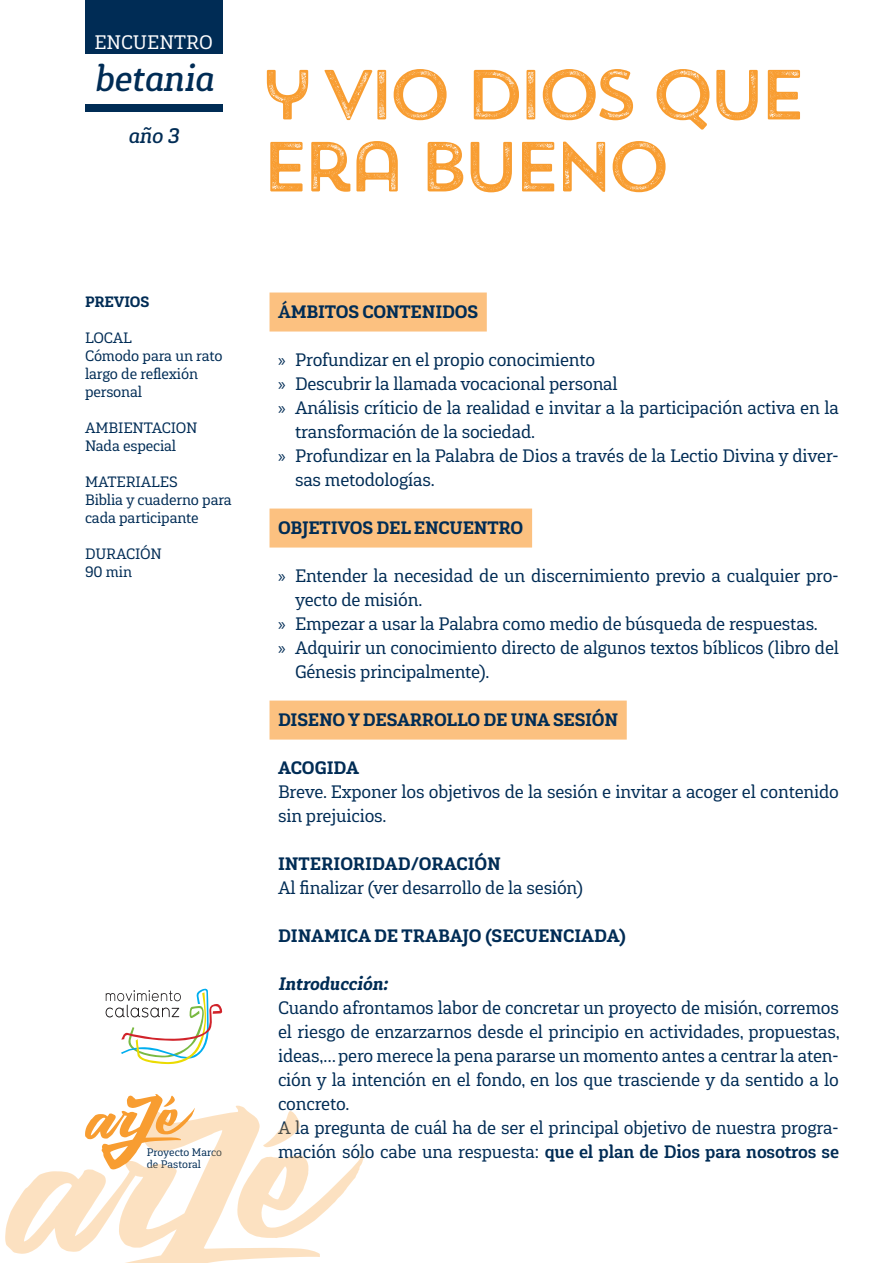
<style>
.page{position:relative;width:893px;height:1263px;background:#fff}
.page>*{position:absolute;margin:0;border:0;box-sizing:border-box;transform-origin:0 0}
.titulo{font:70.5px/72px "Trend Rough Sans One";letter-spacing:-.14em;color:#f89d31}
.t1{font:italic 500 36px "Gaspo Slab";color:#002c55}
.t2{font:italic 500 21px "Gaspo Slab";color:#002c55}
.t3{font:19.5px "Gaspo Slab";color:#fff}
.t4{font:18px/24px "Gaspo Slab";letter-spacing:-.01em;color:#002c55}
.ladillo_especial{font:900 18px "Gaspo Slab";letter-spacing:-.01em;color:#002c55}
.ladillo{font:900 18px "Gaspo Slab";color:#002c55}
.ladillo2{font:italic 900 18px "Gaspo Slab";color:#002c55}
.nota_letaral{font:15px/18px "Gaspo Slab";letter-spacing:-.01em;color:#002c55}
.nota_letaral-2{font:900 15px "Gaspo Slab";letter-spacing:-.01em;color:#002c55}
.t5{font:10.8px "Gaspo Slab";color:#002c55}
.s1{font-weight:700}
.s2{font-family:"Myriad Pro"}
</style>
<div class="page">
<div style="left:270px;top:292px;width:217px;height:39px;background:#fcc180"></div>
<div style="left:270px;top:508px;width:262px;height:39px;background:#fcc180"></div>
<div style="left:270px;top:700px;width:357px;height:39px;background:#fcc180"></div>
<div style="left:85px;top:1px;width:137px;height:53px;background:#002c55"></div>
<div style="left:85px;top:104px;width:137px;height:8px;background:#002c55"></div>
<svg style="left:126px;top:1094px;width:49px;height:11px"></svg>
<svg style="left:5px;top:1105px;width:360px;height:158px"></svg>
<svg style="left:106px;top:988px;width:117px;height:76px"></svg>
<p class="t3" style="left:94px;top:30px;width:120px">ENCUENTRO</p>
<p class="t1" style="left:94px;top:55px;width:121px">betania</p>
<p class="t2" style="left:128px;top:122px;width:52px">año 3</p>
<p class="titulo" style="left:260px;top:57px;width:550px">Y VIO DIOS QUE<br>ERA BUENO</p>
<p class="nota_letaral-2" style="left:85px;top:292px;width:66px">PREVIOS</p>
<p class="nota_letaral" style="left:85px;top:329px;width:49px">LOCAL</p>
<p class="nota_letaral" style="left:85px;top:347px;width:139px">Cómodo para un rato largo de reflexión personal</p>
<p class="nota_letaral" style="left:85px;top:419px;width:114px">AMBIENTACION</p>
<p class="nota_letaral" style="left:85px;top:437px;width:93px">Nada especial</p>
<p class="nota_letaral" style="left:85px;top:473px;width:94px">MATERIALES</p>
<p class="nota_letaral" style="left:85px;top:491px;width:148px">Biblia y cuaderno para cada participante</p>
<p class="nota_letaral" style="left:85px;top:545px;width:78px">DURACIÓN</p>
<p class="nota_letaral" style="left:85px;top:563px;width:48px">90 min</p>
<p class="t5" style="left:147px;top:1145px;width:77px">Proyecto Marco</p>
<p class="t5" style="left:147px;top:1157px;width:56px">de Pastoral</p>
<p class="ladillo_especial" style="left:278px;top:300px;width:202px"><span class="s1">Á</span>MBITOS CONTENIDOS</p>
<p class="t4" style="left:278px;top:348px;width:319px"><span class="s2">»</span> Profundizar en el propio conocimiento</p>
<p class="t4" style="left:278px;top:372px;width:341px"><span class="s2">»</span> Descubrir la llamada vocacional personal</p>
<p class="t4" style="left:295px;top:396px;width:545px;text-indent:-17px"><span class="s2">»</span> Análisis críticio de la realidad e invitar a la participación activa en la transformación de la sociedad.</p>
<p class="t4" style="left:295px;top:444px;width:545px;text-indent:-17px"><span class="s2">»</span> Profundizar en la Palabra de Dios a través de la Lectio Divina y diver&shy;sas metodologías.</p>
<p class="ladillo_especial" style="left:278px;top:516px;width:247px">OBJETIVOS DEL ENCUENTRO</p>
<p class="t4" style="left:295px;top:564px;width:545px;text-indent:-17px"><span class="s2">»</span> Entender la necesidad de un discernimiento previo a cualquier pro&shy;yecto de misión.</p>
<p class="t4" style="left:278px;top:612px;width:541px"><span class="s2">»</span> Empezar a usar la Palabra como medio de búsqueda de respuestas.</p>
<p class="t4" style="left:295px;top:636px;width:545px;text-indent:-17px"><span class="s2">»</span> Adquirir un conocimiento directo de algunos textos bíblicos (libro del<br>Génesis principalmente).</p>
<p class="ladillo_especial" style="left:278px;top:708px;width:342px">DISENO Y DESARROLLO DE UNA SESIÓN</p>
<p class="ladillo" style="left:278px;top:756px;width:83px">ACOGIDA</p>
<p class="t4" style="left:278px;top:780px;width:562px">Breve. Exponer los objetivos de la sesión e invitar a acoger el contenido sin prejuicios.</p>
<p class="ladillo" style="left:278px;top:852px;width:224px">INTERIORIDAD/ORACIÓN</p>
<p class="t4" style="left:278px;top:876px;width:306px">Al finalizar (ver desarrollo de la sesión)</p>
<p class="ladillo" style="left:278px;top:924px;width:349px">DINAMICA DE TRABAJO (SECUENCIADA)</p>
<p class="ladillo2" style="left:278px;top:972px;width:111px">Introducción:</p>
<p class="t4" style="left:278px;top:996px;width:563px;text-align:justify">Cuando afrontamos labor de concretar un proyecto de misión, corremos el riesgo de enzarzarnos desde el principio en actividades, propuestas, ideas,… pero merece la pena pararse un momento antes a centrar la aten&shy;ción y la intención en el fondo, en los que trasciende y da sentido a lo concreto.</p>
<p class="t4" style="left:278px;top:1116px;width:562px">A la pregunta de cuál ha de ser el principal objetivo de nuestra progra&shy;mación sólo cabe una respuesta: <span class="s1">que el plan de Dios para nosotros se</span></p>
</div>
